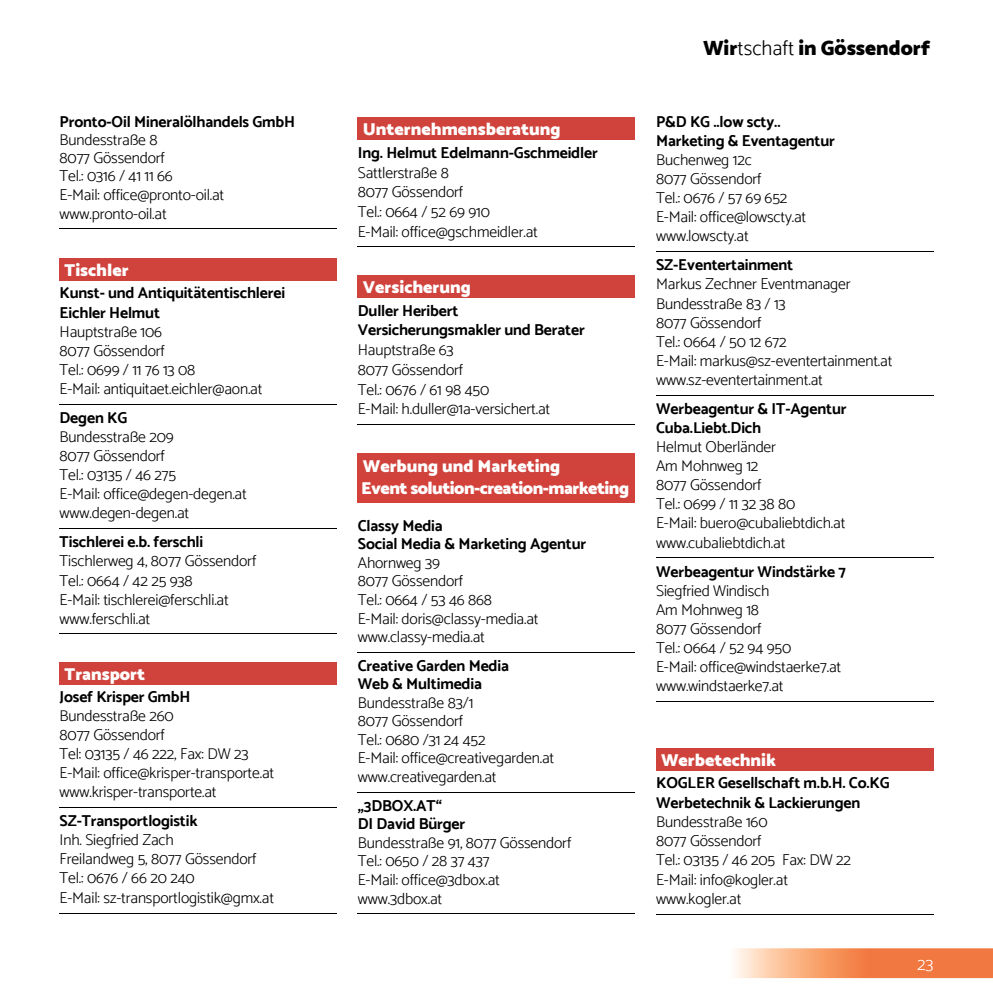
<style>
.page{position:relative;width:993px;height:993px;background:#fff}
.page>*{position:absolute;margin:0;border:0;box-sizing:border-box;transform-origin:0 0}
.t1{font:900 21px "Catamaran";color:#000}
.t2{font:900 17.5px "Catamaran";color:#fff}
.t3{font:900 17.5px/21.5px "Catamaran";letter-spacing:-.03em;color:#fff}
.t4{font:300 17.5px "Catamaran";color:#fff}
.t5{font:300 15.75px/19.1px "Catamaran";letter-spacing:-.01em;color:#000}
.t6{font:700 15.75px/19.1px "Catamaran";letter-spacing:-.01em;color:#000}
.s1{font-weight:300}
</style>
<div class="page">
<svg style="left:735px;top:948px;width:257px;height:29px"></svg>
<div style="left:917px;top:959px;width:15px;height:11px;background:#f27841"></div>
<div style="left:358px;top:453px;width:277px;height:50px;background:#d3413b"></div>
<hr style="left:60px;top:228px;width:277px;height:1px;background:#000">
<div style="left:60px;top:258px;width:277px;height:23px;background:#d0433d"></div>
<hr style="left:60px;top:403px;width:277px;height:1px;background:#000">
<hr style="left:60px;top:528px;width:277px;height:1px;background:#000">
<hr style="left:60px;top:633px;width:277px;height:1px;background:#000">
<div style="left:60px;top:661px;width:277px;height:23px;background:#d0433d"></div>
<hr style="left:60px;top:806px;width:277px;height:1px;background:#000">
<hr style="left:60px;top:912px;width:277px;height:1px;background:#000">
<div style="left:358px;top:117px;width:277px;height:23px;background:#d0433d"></div>
<hr style="left:358px;top:246px;width:277px;height:1px;background:#000">
<div style="left:358px;top:275px;width:277px;height:23px;background:#d0433d"></div>
<hr style="left:358px;top:424px;width:277px;height:1px;background:#000">
<hr style="left:358px;top:651px;width:277px;height:1px;background:#000">
<hr style="left:358px;top:791px;width:277px;height:1px;background:#000">
<hr style="left:358px;top:913px;width:277px;height:1px;background:#000">
<hr style="left:656px;top:251px;width:277px;height:1px;background:#000">
<hr style="left:656px;top:395px;width:277px;height:1px;background:#000">
<hr style="left:656px;top:557px;width:277px;height:1px;background:#000">
<hr style="left:656px;top:701px;width:277px;height:1px;background:#000">
<div style="left:656px;top:748px;width:277px;height:22px;background:#d0433d"></div>
<hr style="left:656px;top:913px;width:277px;height:1px;background:#000">
<p class="t6" style="left:60px;top:112px;width:237px">Pronto-Oil Mineralölhandels GmbH</p>
<p class="t5" style="left:60px;top:130px;width:166px;line-height:18.4px">Bundesstraße 8<br>8077 Gössendorf<br>Tel.: 0316 / 41 11 66<br>E-Mail: office@pronto-oil.at www.pronto-oil.at</p>
<p class="t2" style="left:64px;top:260px;width:66px">Tischler</p>
<p class="t6" style="left:60px;top:283px;width:227px">Kunst- und Antiquitätentischlerei<br>Eichler Helmut</p>
<p class="t5" style="left:60px;top:321px;width:204px">Hauptstraße 106<br>8077 Gössendorf<br>Tel.: 0699 / 11 76 13 08<br>E-Mail: antiquitaet.eichler@aon.at</p>
<p class="t6" style="left:60px;top:408px;width:69px">Degen KG</p>
<p class="t5" style="left:60px;top:427px;width:189px">Bundesstraße 209<br>8077 Gössendorf<br>Tel.: 03135 / 46 275<br>E-Mail: office@degen-degen.at www.degen-degen.at</p>
<p class="t6" style="left:60px;top:532px;width:145px">Tischlerei e.b. ferschli</p>
<p class="t5" style="left:60px;top:551px;width:198px">Tischlerweg 4, 8077 Gössendorf<br>Tel.: 0664 / 42 25 938<br>E-Mail: tischlerei@ferschli.at www.ferschli.at</p>
<p class="t2" style="left:64px;top:663px;width:82px">Transport</p>
<p class="t6" style="left:60px;top:686px;width:132px">Josef Krisper GmbH</p>
<p class="t5" style="left:60px;top:705px;width:216px">Bundesstraße 260<br>8077 Gössendorf<br>Tel: 03135 / 46 222, Fax: DW 23<br>E-Mail: office@krisper-transporte.at www.krisper-transporte.at</p>
<p class="t6" style="left:60px;top:810px;width:139px">SZ-Transportlogistik</p>
<p class="t5" style="left:60px;top:829px;width:216px">Inh. Siegfried Zach<br>Freilandweg 5, 8077 Gössendorf<br>Tel.: 0676 / 66 20 240<br>E-Mail: sz-transportlogistik@gmx.at</p>
<p class="t2" style="left:363px;top:119px;width:199px">Unternehmensberatung</p>
<p class="t6" style="left:358px;top:143px;width:241px">Ing. Helmut Edelmann-Gschmeidler</p>
<p class="t5" style="left:358px;top:162px;width:181px;line-height:19.6px">Sattlerstraße 8<br>8077 Gössendorf<br>Tel.: 0664 / 52 69 910<br>E-Mail: office@gschmeidler.at</p>
<p class="t2" style="left:363px;top:277px;width:110px">Versicherung</p>
<p class="t6" style="left:358px;top:300px;width:228px;line-height:19.6px">Duller Heribert<br>Versicherungsmakler und Berater</p>
<p class="t5" style="left:358px;top:340px;width:194px;line-height:19.6px">Hauptstraße 63<br>8077 Gössendorf<br>Tel.: 0676 / 61 98 450<br>E-Mail: h.duller@1a-versichert.at</p>
<p class="t3" style="left:361px;top:455px;width:269px">Werbung und Marketing<br>Event solution-creation-marketing</p>
<p class="t6" style="left:358px;top:516px;width:230px;line-height:18.6px">Classy Media<br>Social Media &amp; Marketing Agentur</p>
<p class="t5" style="left:358px;top:553px;width:182px;line-height:18.6px">Ahornweg 39<br>8077 Gössendorf<br>Tel.: 0664 / 53 46 868<br>E-Mail: doris@classy-media.at www.classy-media.at</p>
<p class="t6" style="left:358px;top:655px;width:153px;line-height:18.6px">Creative Garden Media<br>Web &amp; Multimedia</p>
<p class="t5" style="left:358px;top:692px;width:198px;line-height:18.6px">Bundesstraße 83/1<br>8077 Gössendorf<br>Tel.: 0680 /31 24 452<br>E-Mail: office@creativegarden.at www.creativegarden.at</p>
<p class="t6" style="left:358px;top:795px;width:109px;line-height:18.6px">„3DBOX.AT“<br>DI David Bürger</p>
<p class="t5" style="left:358px;top:832px;width:215px">Bundesstraße 91, 8077 Gössendorf<br>Tel.: 0650 / 28 37 437<br>E-Mail: office@3dbox.at www.3dbox.at</p>
<h1 class="t1" style="left:702px;top:35px;width:229px">Wir<span class="s1">tschaft</span> in Gössendorf</h1>
<p class="t6" style="left:656px;top:112px;width:180px">P&amp;D KG ..low scty..<br>Marketing &amp; Eventagentur</p>
<p class="t5" style="left:656px;top:150px;width:152px">Buchenweg 12c<br>8077 Gössendorf<br>Tel.: 0676 / 57 69 652<br>E-Mail: office@lowscty.at www.lowscty.at</p>
<p class="t6" style="left:656px;top:255px;width:139px">SZ-Eventertainment</p>
<p class="t5" style="left:656px;top:274px;width:238px">Markus Zechner Eventmanager<br>Bundesstraße 83 / 13<br>8077 Gössendorf<br>Tel.: 0664 / 50 12 672<br>E-Mail: markus@sz-eventertainment.at www.sz-eventertainment.at</p>
<p class="t6" style="left:656px;top:399px;width:192px">Werbeagentur &amp; IT-Agentur<br>Cuba.Liebt.Dich</p>
<p class="t5" style="left:656px;top:437px;width:191px">Helmut Oberländer<br>Am Mohnweg 12<br>8077 Gössendorf<br>Tel.: 0699 / 11 32 38 80<br>E-Mail: buero@cubaliebtdich.at www.cubaliebtdich.at</p>
<p class="t6" style="left:656px;top:561px;width:191px">Werbeagentur Windstärke 7</p>
<p class="t5" style="left:656px;top:580px;width:186px">Siegfried Windisch<br>Am Mohnweg 18<br>8077 Gössendorf<br>Tel.: 0664 / 52 94 950<br>E-Mail: office@windstaerke7.at www.windstaerke7.at</p>
<p class="t2" style="left:661px;top:749px;width:116px">Werbetechnik</p>
<p class="t6" style="left:656px;top:773px;width:235px">KOGLER Gesellschaft m.b.H. Co.KG<br>Werbetechnik &amp; Lackierungen</p>
<p class="t5" style="left:656px;top:811px;width:196px">Bundesstraße 160<br>8077 Gössendorf<br>Tel.: 03135 / 46 205 Fax: DW 22<br>E-Mail: info@kogler.at www.kogler.at</p>
<p class="t4" style="left:916px;top:953px;width:18px">23</p>
</div>
